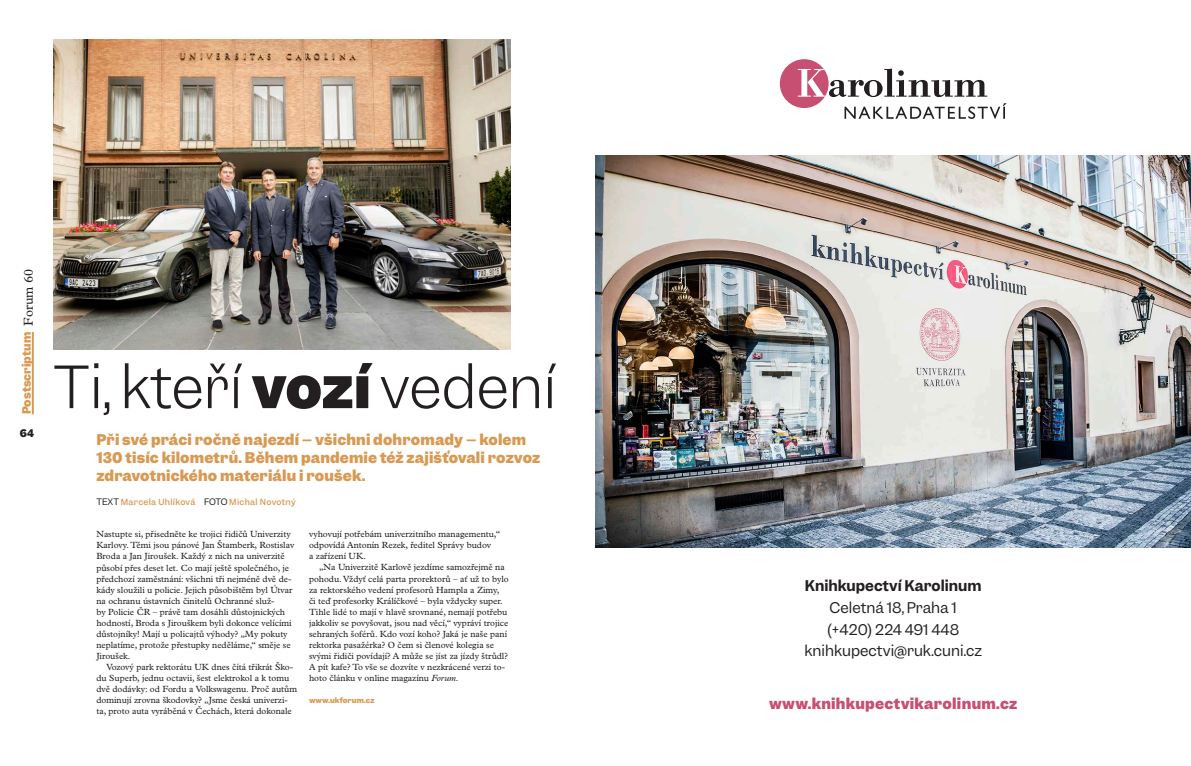
<style>
.page{position:relative;width:1191px;height:766px;background:#fff}
.page>*{position:absolute;margin:0;border:0;box-sizing:border-box;transform-origin:0 0}
.t1{font:300 55px "Garnett";color:#231f20}
.t2{font:700 14px/18px "Garnett";letter-spacing:.01em;color:#d89a53}
.t3{font:14px/21.8px "Garnett";color:#231f20;text-align:center}
.t4{font:700 14px "Garnett";letter-spacing:.02em;color:#c74f72}
.t5{font:600 14px "Garnett";color:#231f20}
.t6{font:700 11px "Garnett";color:#d89a53}
.t7{font:700 10px "Garnett";color:#231f20}
.t8{font:9px/11.1px "Plantin Super";color:#231f20}
.t9{font:500 8px "Garnett";letter-spacing:.04em;color:#d89a53}
.t10{font:700 7px "Garnett";letter-spacing:.01em;color:#d89a53}
.s1{font-family:"Plantin Super";font-weight:400;font-size:13px;color:#231f20}
.s2{font-weight:700}
.s3{font-weight:400;font-size:8.5px;color:#231f20}
.s4{font-style:italic}
</style>
<div class="page">
<hr style="left:32px;top:332px;width:2px;height:82px;background:#d89a53">
<img style="left:54px;top:39px;width:456px;height:310px">
<svg style="left:844px;top:103px;width:162px;height:16px"></svg>
<div style="left:780px;top:59px;width:48px;height:49px;background:#c74f72;border-radius:50%"></div>
<svg style="left:798px;top:68px;width:189px;height:29px"></svg>
<img style="left:595px;top:155px;width:596px;height:392px">
<p class="t6" style="left:19px;top:414px;width:147px;rotate:-90deg">Postscriptum <span class="s1">Forum 60</span></p>
<p class="t7" style="left:20px;top:426px;width:16px">64</p>
<h1 class="t1" style="left:53px;top:352px;width:505px">Ti, kteří <span class="s2">vozí</span> vedení</h1>
<h2 class="t2" style="left:96px;top:431px;width:445px">Při své práci ročně najezdí – všichni dohromady – kolem<br>130 tisíc kilometrů. Během pandemie též zajišťovali rozvoz zdravotnického materiálu i roušek.</h2>
<p class="t9" style="left:96px;top:496px;width:201px"><span class="s3">TEXT</span> Marcela Uhlíková <span class="s3">FOTO</span> Michal Novotný</p>
<p class="t8" style="left:96px;top:527px;width:199px">Nastupte si, přisedněte ke trojici řidičů Univerzity Karlovy. Těmi jsou pánové Jan Štamberk, Rostislav Broda a Jan Jiroušek. Každý z nich na univerzitě působí přes deset let. Co mají ještě společného, je předchozí zaměstnání: všichni tři nejméně dvě de&shy;kády sloužili u policie. Jejich působištěm byl Útvar na ochranu ústavních činitelů Ochranné služ-<br>by Policie ČR – právě tam dosáhli důstojnických hodností, Broda s Jirouškem byli dokonce velícími důstojníky! Mají u policajtů výhody? „My pokuty neplatíme, protože přestupky neděláme,“ směje se Jiroušek.</p>
<p class="t8" style="left:96px;top:660px;width:202px;text-indent:10px">Vozový park rektorátu UK dnes čítá třikrát Ško&shy;du Superb, jednu octavii, šest elektrokol a k tomu dvě dodávky: od Fordu a Volkswagenu. Proč autům dominují zrovna škodovky? „Jsme česká univerzi&shy;ta, proto auta vyráběná v Čechách, která dokonale</p>
<p class="t8" style="left:309px;top:527px;width:193px">vyhovují potřebám univerzitního managementu,“ odpovídá Antonín Rezek, ředitel Správy budov<br>a zařízení UK.</p>
<p class="t8" style="left:309px;top:561px;width:201px;text-indent:10px">„Na Univerzitě Karlově jezdíme samozřejmě na pohodu. Vždyť celá parta prorektorů – ať už to bylo za rektorského vedení profesorů Hampla a Zimy,<br>či teď profesorky Králíčkové – byla vždycky super.<br>Tihle lidé to mají v hlavě srovnané, nemají potřebu jakkoliv se povyšovat, jsou nad věcí,“ vypráví trojice sehraných šoférů. Kdo vozí koho? Jaká je naše paní rektorka pasažérka? O čem si členové kolegia se svými řidiči povídají? A může se jíst za jízdy štrůdl?<br>A pít kafe? To vše se dozvíte v nezkrácené verzi to&shy;hoto článku v online magazínu <span class="s4">Forum</span>.</p>
<p class="t10" style="left:309px;top:695px;width:67px">www.ukforum.cz</p>
<h2 class="t5" style="left:804px;top:576px;width:178px">Knihkupectví Karolinum</h2>
<h2 class="t3" style="left:804px;top:596px;width:179px">Celetná 18, Praha 1<br>(+420) 224 491 448 knihkupectvi@ruk.cuni.cz</h2>
<h2 class="t4" style="left:769px;top:693px;width:250px">www.knihkupectvikarolinum.cz</h2>
</div>
